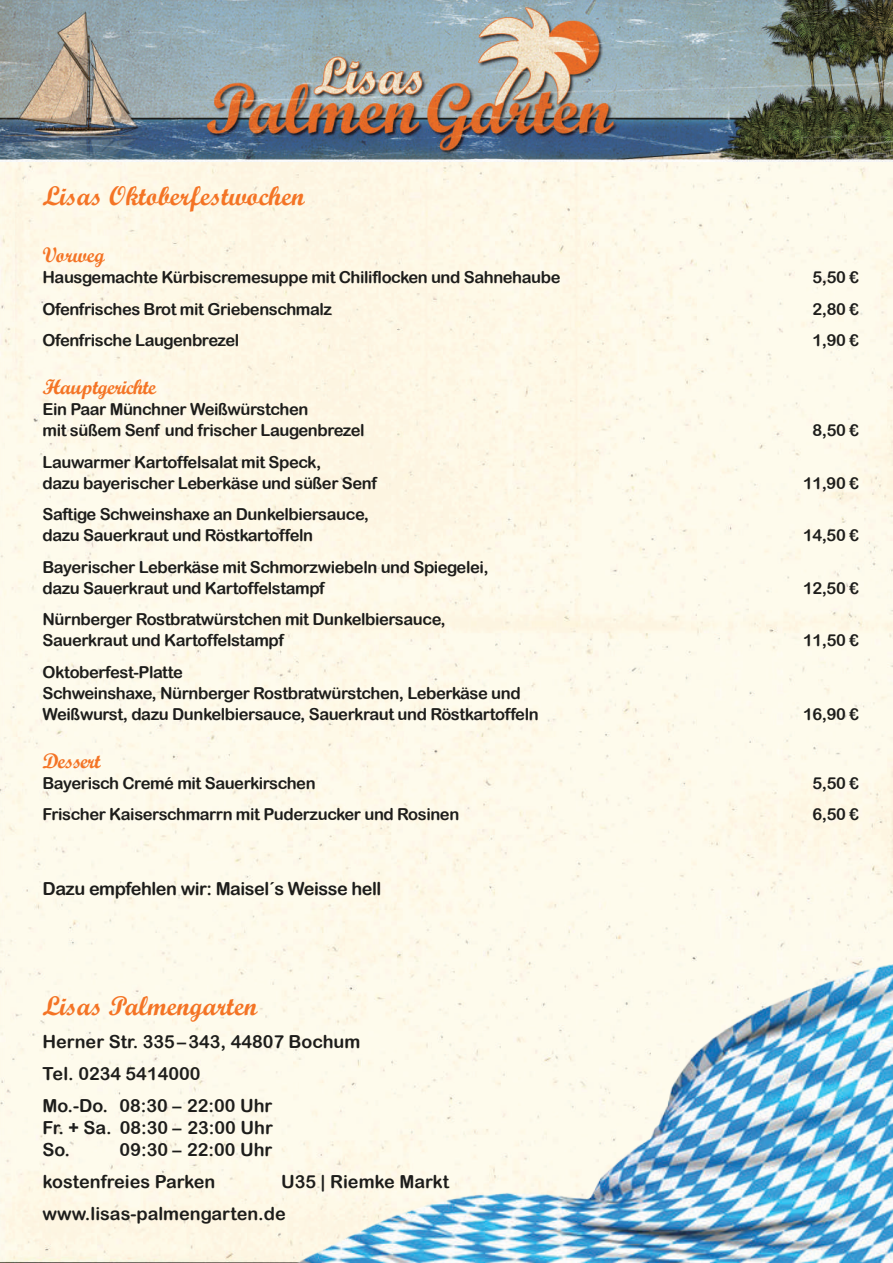
<style>
.page{position:relative;width:893px;height:1263px;background:#fff}
.page>*{position:absolute;margin:0;border:0;box-sizing:border-box;transform-origin:0 0}
.t1{font:27px "Script MT Bold";color:#f47425}
.t2{font:21px "Script MT Bold";letter-spacing:-.025em;color:#f47425}
.t3{font:18px/32.4px "Arial Rounded MT Bold";color:#1d1d1b}
.t4{font:18px "Arial Rounded MT Bold";letter-spacing:-.025em;color:#1d1d1b}
.t5{font:16.5px/21px "Arial Rounded MT Bold";letter-spacing:-.025em;color:#1d1d1b}
</style>
<div class="page">
<img style="left:0;top:161px;width:893px;height:1102px">
<img style="left:0;top:0;width:893px;height:161px">
<img style="left:291px;top:964px;width:602px;height:299px">
<h1 class="t1" style="left:43px;top:179px;width:264px">Lisas Oktoberfestwochen</h1>
<p class="t2" style="left:43px;top:242px;width:64px">Vorweg</p>
<p class="t5" style="left:43px;top:267px;width:519px">Hausgemachte Kürbiscremesuppe mit Chiliflocken und Sahnehaube</p>
<p class="t5" style="left:812px;top:267px;width:48px">5,50 €</p>
<p class="t5" style="left:43px;top:298px;width:291px">Ofenfrisches Brot mit Griebenschmalz</p>
<p class="t5" style="left:812px;top:298px;width:48px">2,80 €</p>
<p class="t5" style="left:43px;top:330px;width:198px">Ofenfrische Laugenbrezel</p>
<p class="t5" style="left:812px;top:330px;width:48px">1,90 €</p>
<p class="t2" style="left:43px;top:374px;width:115px">Hauptgerichte</p>
<p class="t5" style="left:43px;top:399px;width:324px">Ein Paar Münchner Weißwürstchen<br>mit süßem Senf und frischer Laugenbrezel</p>
<p class="t5" style="left:812px;top:420px;width:48px">8,50 €</p>
<p class="t5" style="left:43px;top:451px;width:336px">Lauwarmer Kartoffelsalat mit Speck,<br>dazu bayerischer Leberkäse und süßer Senf</p>
<p class="t5" style="left:43px;top:504px;width:328px">Saftige Schweinshaxe an Dunkelbiersauce, dazu Sauerkraut und Röstkartoffeln</p>
<p class="t5" style="left:43px;top:556px;width:448px">Bayerischer Leberkäse mit Schmorzwiebeln und Spiegelei, dazu Sauerkraut und Kartoffelstampf</p>
<p class="t5" style="left:43px;top:609px;width:405px">Nürnberger Rostbratwürstchen mit Dunkelbiersauce,<br>Sauerkraut und Kartoffelstampf</p>
<p class="t5" style="left:43px;top:661px;width:498px">Oktoberfest-Platte<br>Schweinshaxe, Nürnberger Rostbratwürstchen, Leberkäse und<br>Weißwurst, dazu Dunkelbiersauce, Sauerkraut und Röstkartoffeln</p>
<p class="t5" style="left:803px;top:472px;width:57px">11,90 €</p>
<p class="t5" style="left:803px;top:525px;width:57px">14,50 €</p>
<p class="t5" style="left:803px;top:577px;width:57px">12,50 €</p>
<p class="t5" style="left:803px;top:630px;width:57px">11,50 €</p>
<p class="t5" style="left:803px;top:703px;width:57px">16,90 €</p>
<p class="t2" style="left:43px;top:748px;width:60px">Dessert</p>
<p class="t5" style="left:43px;top:772px;width:275px">Bayerisch Cremé mit Sauerkirschen</p>
<p class="t5" style="left:812px;top:772px;width:48px">5,50 €</p>
<p class="t5" style="left:43px;top:804px;width:418px">Frischer Kaiserschmarrn mit Puderzucker und Rosinen</p>
<p class="t5" style="left:812px;top:804px;width:48px">6,50 €</p>
<p class="t4" style="left:43px;top:878px;width:340px">Dazu empfehlen wir: Maisel´s Weisse hell</p>
<h1 class="t1" style="left:43px;top:989px;width:216px">Lisas Palmengarten</h1>
<p class="t3" style="left:43px;top:1025px;width:319px">Herner Str. 335–343, 44807 Bochum<br>Tel. 0234 5414000<br>Mo.-Do. 08:30 – 22:00 Uhr</p>
<p class="t3" style="left:43px;top:1117px;width:232px;line-height:21.6px">Fr. + Sa. 08:30 – 23:00 Uhr<br>So.</p>
<p class="t3" style="left:43px;top:1133px;width:231px;text-indent:77px">09:30 – 22:00 Uhr kostenfreies Parken</p>
<p class="t3" style="left:43px;top:1165px;width:408px;text-indent:238px">U35 | Riemke Markt www.lisas-palmengarten.de</p>
</div>
